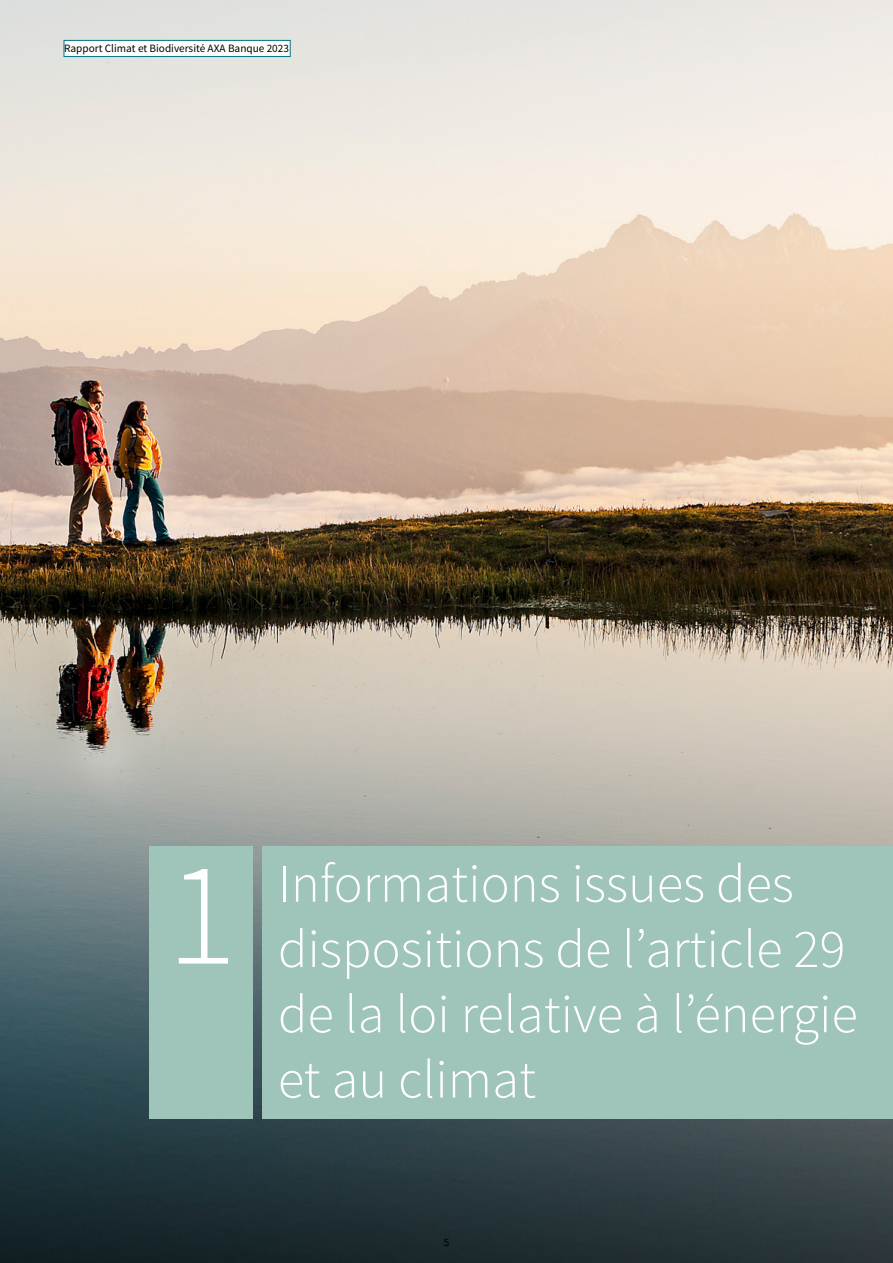
<style>
.page{position:relative;width:893px;height:1263px;background:#fff}
.page>*{position:absolute;margin:0;border:0;box-sizing:border-box;transform-origin:0 0}
.t1{font:147.9px "Source Sans Variable";color:#fff}
.t2{font:300 54.3px/65.2px "Source Sans Pro";color:#fff}
.t3{font:11.25px "Source Sans Pro";color:#000}
</style>
<div class="page">
<img style="left:0;top:0;width:893px;height:1263px">
<div style="left:262px;top:846px;width:631px;height:272px;background:#9fc4ba"></div>
<div style="left:149px;top:846px;width:103px;height:272px;background:#9fc4ba"></div>
<div style="left:64px;top:40px;width:226px;height:17px;background:#fff;border:1px solid #007281"></div>
<p class="t3" style="left:64px;top:42px;width:226px">Rapport Climat et Biodiversité AXA Banque 2023</p>
<h1 class="t1" style="left:166px;top:825px;width:72px">1</h1>
<p class="t2" style="left:278px;top:851px;width:581px">Informations issues des dispositions de l’article 29 de la loi relative à l’énergie et au climat</p>
<p class="t3" style="left:444px;top:1235px;width:7px">5</p>
</div>
